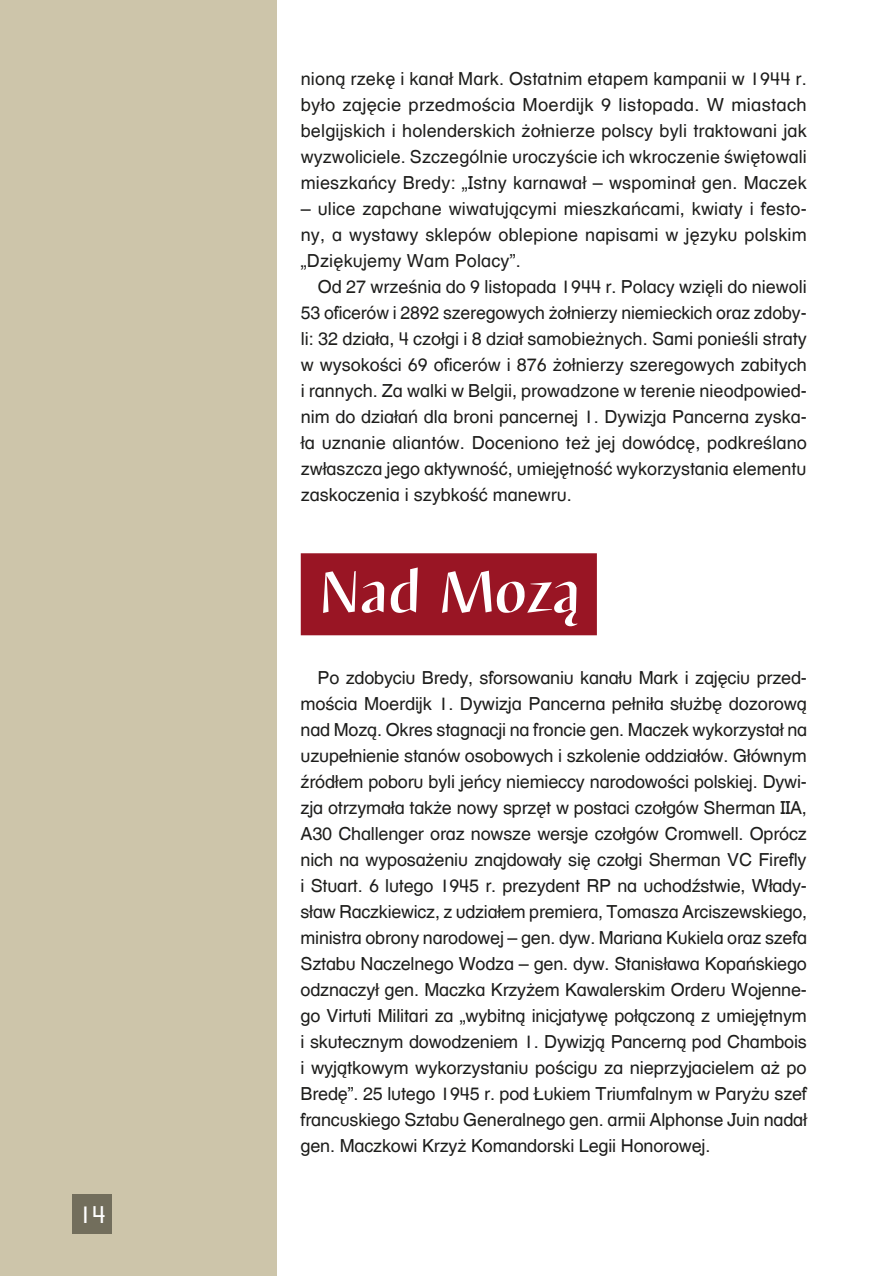
<style>
.page{position:relative;width:879px;height:1276px;background:#fff}
.page>*{position:absolute;margin:0;border:0;box-sizing:border-box;transform-origin:0 0}
.t1{font:60px "Iskra pogrubiony";color:#fff}
.t2{font:24px "Helvetica Textbook Com";color:#fff}
.t3{font:18px/26px "Helvetica Textbook Com";letter-spacing:.005em;color:#1d1d1b;text-align:justify}
</style>
<div class="page">
<div style="left:0;top:0;width:277px;height:1276px;background:#cdc5aa"></div>
<div style="left:72px;top:1194px;width:40px;height:39px;background:#726e5c"></div>
<div style="left:301px;top:553px;width:296px;height:82px;background:#991524"></div>
<h2 class="t2" style="left:79px;top:1199px;width:28px">14</h2>
<p class="t3" style="left:301px;top:65px;width:507px">nioną rzekę i kanał Mark. Ostatnim etapem kampanii w 1944 r. było zajęcie przedmościa Moerdijk 9 listopada. W miastach belgijskich i holenderskich żołnierze polscy byli traktowani jak wyzwoliciele. Szczególnie uroczyście ich wkroczenie świętowali mieszkańcy Bredy: „Istny karnawał – wspominał gen. Maczek</p>
<p class="t3" style="left:301px;top:195px;width:507px">– ulice zapchane wiwatującymi mieszkańcami, kwiaty i festo&shy;ny, a wystawy sklepów oblepione napisami w języku polskim „Dziękujemy Wam Polacy”.</p>
<p class="t3" style="left:301px;top:273px;width:508px;text-indent:17px">Od 27 września do 9 listopada 1944 r. Polacy wzięli do niewoli 53 oficerów i 2892 szeregowych żołnierzy niemieckich oraz zdoby&shy;li: 32 działa, 4 czołgi i 8 dział samobieżnych. Sami ponieśli straty w wysokości 69 oficerów i 876 żołnierzy szeregowych zabitych i rannych. Za walki w Belgii, prowadzone w terenie nieodpowied&shy;nim do działań dla broni pancernej 1. Dywizja Pancerna zyska&shy;ła uznanie aliantów. Doceniono też jej dowódcę, podkreślano zwłaszcza jego aktywność, umiejętność wykorzystania elementu zaskoczenia i szybkość manewru.</p>
<h1 class="t1" style="left:318px;top:559px;width:262px">Nad Mozą</h1>
<p class="t3" style="left:300px;top:664px;width:508px;text-indent:17px">Po zdobyciu Bredy, sforsowaniu kanału Mark i zajęciu przed&shy;mościa Moerdijk 1. Dywizja Pancerna pełniła służbę dozorową nad Mozą. Okres stagnacji na froncie gen. Maczek wykorzystał na uzupełnienie stanów osobowych i szkolenie oddziałów. Głównym źródłem poboru byli jeńcy niemieccy narodowości polskiej. Dywi&shy;zja otrzymała także nowy sprzęt w postaci czołgów Sherman IIA, A30 Challenger oraz nowsze wersje czołgów Cromwell. Oprócz nich na wyposażeniu znajdowały się czołgi Sherman VC Firefly i Stuart. 6 lutego 1945 r. prezydent RP na uchodźstwie, Włady&shy;sław Raczkiewicz, z udziałem premiera, Tomasza Arciszewskiego, ministra obrony narodowej – gen. dyw. Mariana Kukiela oraz szefa Sztabu Naczelnego Wodza – gen. dyw. Stanisława Kopańskiego odznaczył gen. Maczka Krzyżem Kawalerskim Orderu Wojenne&shy;go Virtuti Militari za „wybitną inicjatywę połączoną z umiejętnym i skutecznym dowodzeniem 1. Dywizją Pancerną pod Chambois i wyjątkowym wykorzystaniu pościgu za nieprzyjacielem aż po Bredę”. 25 lutego 1945 r. pod Łukiem Triumfalnym w Paryżu szef francuskiego Sztabu Generalnego gen. armii Alphonse Juin nadał gen. Maczkowi Krzyż Komandorski Legii Honorowej.</p>
</div>
